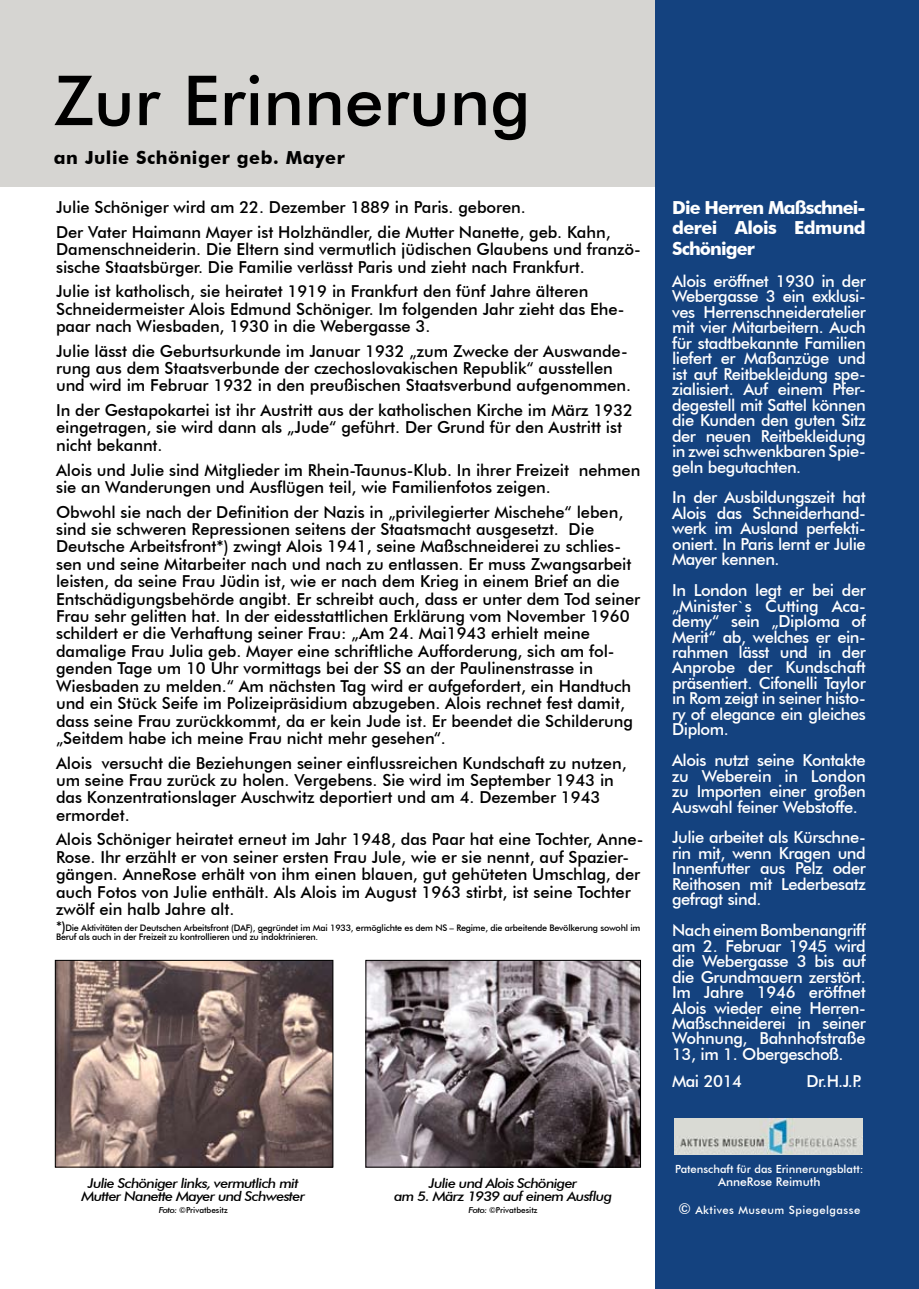
<style>
.page{position:relative;width:919px;height:1289px;background:#fff}
.page>*{position:absolute;margin:0;border:0;box-sizing:border-box;transform-origin:0 0}
.t1{font:500 69px "Futura BT";color:#000}
.t2{font:700 18px/20.7px "Futura BT";letter-spacing:-.05em;color:#fff;text-align:justify}
.t3{font:700 18px "Futura BT";letter-spacing:.025em;color:#000}
.t4{font:500 16.5px/17.4px "Futura BT";letter-spacing:-.005em;color:#000}
.t5{font:500 16.5px/15.5px "Futura BT";letter-spacing:-.03em;color:#fff;text-align:justify}
.t6{font:italic 500 13.5px/13.5px "Futura BT";letter-spacing:-.05em;color:#000;text-align:center;scale:1.1 1}
.t7{font:500 12px "Futura BT";color:#fff}
.t8{font:500 11.25px "Futura BT";color:#fff}
.t9{font:500 11.25px "Futura BT";letter-spacing:.04em;color:#fff}
.t10{font:500 9px/9px "Futura BT";letter-spacing:-.025em;color:#000}
.t11{font:500 8.25px "Futura BT";color:#000}
.s1{font-size:13.5px}
.s2{font-style:italic}
.s3{font-size:15px}
</style>
<div class="page">
<div style="left:0;top:0;width:676px;height:186px;background:#d6d5d2"></div>
<div style="left:655px;top:0;width:263px;height:1288px;background:#14427f"></div>
<img style="left:674px;top:1118px;width:188px;height:36px">
<img style="left:57px;top:962px;width:274px;height:203px">
<div style="left:55px;top:960px;width:278px;height:207px;border:1px solid #000"></div>
<img style="left:367px;top:962px;width:271px;height:203px">
<div style="left:365px;top:960px;width:275px;height:207px;border:1px solid #000"></div>
<h1 class="t1" style="left:54px;top:59px;width:478px">Zur Erinnerung</h1>
<p class="t3" style="left:54px;top:146px;width:292px">an Julie Schöniger geb. Mayer</p>
<p class="t4" style="left:56px;top:195px;width:556px;line-height:24.6px">Julie Schöniger wird am 22. Dezember 1889 in Paris. geboren.<br>Der Vater Haimann Mayer ist Holzhändler, die Mutter Nanette, geb. Kahn,</p>
<p class="t4" style="left:56px;top:240px;width:586px">Damenschneiderin. Die Eltern sind vermutlich jüdischen Glaubens und franzö&shy;sische Staatsbürger. Die Familie verlässt Paris und zieht nach Frankfurt.</p>
<p class="t4" style="left:56px;top:282px;width:570px">Julie ist katholisch, sie heiratet 1919 in Frankfurt den fünf Jahre älteren<br>Schneidermeister Alois Edmund Schöniger. Im folgenden Jahr zieht das Ehe&shy;paar nach Wiesbaden, 1930 in die Webergasse 3.</p>
<p class="t4" style="left:56px;top:342px;width:576px">Julie lässt die Geburtsurkunde im Januar 1932 „zum Zwecke der Auswande&shy;rung aus dem Staatsverbunde der czechoslovakischen Republik“ ausstellen und wird im Februar 1932 in den preußischen Staatsverbund aufgenommen.</p>
<p class="t4" style="left:56px;top:401px;width:578px">In der Gestapokartei ist ihr Austritt aus der katholischen Kirche im März 1932 eingetragen, sie wird dann als „Jude“ geführt. Der Grund für den Austritt ist nicht bekannt.</p>
<p class="t4" style="left:56px;top:461px;width:586px">Alois und Julie sind Mitglieder im Rhein-Taunus-Klub. In ihrer Freizeit nehmen sie an Wanderungen und Ausflügen teil, wie Familienfotos zeigen.</p>
<p class="t4" style="left:56px;top:503px;width:585px">Obwohl sie nach der Definition der Nazis in „privilegierter Mischehe“ leben, sind sie schweren Repressionen seitens der Staatsmacht ausgesetzt. Die Deutsche Arbeitsfront*) zwingt Alois 1941, seine Maßschneiderei zu schlies&shy;sen und seine Mitarbeiter nach und nach zu entlassen. Er muss Zwangsarbeit leisten, da seine Frau Jüdin ist, wie er nach dem Krieg in einem Brief an die Entschädigungsbehörde angibt. Er schreibt auch, dass er unter dem Tod seiner Frau sehr gelitten hat. In der eidesstattlichen Erklärung vom November 1960 schildert er die Verhaftung seiner Frau: „Am 24. Mai1943 erhielt meine damalige Frau Julia geb. Mayer eine schriftliche Aufforderung, sich am fol&shy;genden Tage um 10 Uhr vormittags bei der SS an der Paulinenstrasse in Wiesbaden zu melden.“ Am nächsten Tag wird er aufgefordert, ein Handtuch und ein Stück Seife im Polizeipräsidium abzugeben. Alois rechnet fest damit, dass seine Frau zurückkommt, da er kein Jude ist. Er beendet die Schilderung „Seitdem habe ich meine Frau nicht mehr gesehen“.</p>
<p class="t4" style="left:56px;top:753px;width:572px">Alois versucht die Beziehungen seiner einflussreichen Kundschaft zu nutzen, um seine Frau zurück zu holen. Vergebens. Sie wird im September 1943 in das Konzentrationslager Auschwitz deportiert und am 4. Dezember 1943 ermordet.</p>
<p class="t4" style="left:56px;top:830px;width:588px">Alois Schöniger heiratet erneut im Jahr 1948, das Paar hat eine Tochter, Anne-Rose. Ihr erzählt er von seiner ersten Frau Jule, wie er sie nennt, auf Spazier&shy;gängen. AnneRose erhält von ihm einen blauen, gut gehüteten Umschlag, der auch Fotos von Julie enthält. Als Alois im August 1963 stirbt, ist seine Tochter zwölf ein halb Jahre alt.</p>
<p class="t10" style="left:56px;top:923px;width:586px"><span class="s1">*)</span>Die Aktivitäten der Deutschen Arbeitsfront (DAF), gegründet im Mai 1933, ermöglichte es dem NS – Regime, die arbeitende Bevölkerung sowohl im<br>Beruf als auch in der Freizeit zu kontrollieren und zu indoktrinieren.</p>
<p class="t2" style="left:672px;top:197px;width:195px">Die Herren Maßschnei&shy;derei Alois Edmund Schöniger</p>
<p class="t5" style="left:672px;top:273px;width:195px">Alois eröffnet 1930 in der Webergasse 3 ein exklusi&shy;ves Herrenschneideratelier mit vier Mitarbeitern. Auch für stadtbekannte Familien liefert er Maßanzüge und ist auf Reitbekleidung spe&shy;zialisiert. Auf einem Pfer&shy;degestell mit Sattel können die Kunden den guten Sitz der neuen Reitbekleidung in zwei schwenkbaren Spie&shy;geln begutachten.</p>
<p class="t5" style="left:672px;top:489px;width:195px">In der Ausbildungszeit hat Alois das Schneiderhand&shy;werk im Ausland perfekti&shy;oniert. In Paris lernt er Julie Mayer kennen.</p>
<p class="t5" style="left:672px;top:582px;width:195px">In London legt er bei der „Minister`s Cutting Aca&shy;demy“ sein „Diploma of Merit“ ab, welches er ein&shy;rahmen lässt und in der Anprobe der Kundschaft präsentiert. Cifonelli Taylor in Rom zeigt in seiner histo&shy;ry of elegance ein gleiches Diplom.</p>
<p class="t5" style="left:672px;top:752px;width:195px">Alois nutzt seine Kontakte zu Weberein in London zu Importen einer großen Auswahl feiner Webstoffe.</p>
<p class="t5" style="left:672px;top:829px;width:195px">Julie arbeitet als Kürschne&shy;rin mit, wenn Kragen und Innenfutter aus Pelz oder Reithosen mit Lederbesatz gefragt sind.</p>
<p class="t5" style="left:672px;top:922px;width:195px">Nach einem Bombenangriff am 2. Februar 1945 wird die Webergasse 3 bis auf die Grundmauern zerstört.<br>Im Jahre 1946 eröffnet Alois wieder eine Herren-Maßschneiderei in seiner Wohnung, Bahnhofstraße 13, im 1. Obergeschoß.</p>
<p class="t5" style="left:672px;top:1073px;width:72px">Mai 2014</p>
<p class="t5" style="left:806px;top:1073px;width:57px">Dr.H.J.P.</p>
<p class="t6" style="left:81px;top:1175px;width:205px">Julie Schöniger links, vermutlich mit<br>Mutter Nanette Mayer und Schwester</p>
<p class="t11" style="left:159px;top:1205px;width:71px"><span class="s2">Foto:</span> ©Privatbesitz</p>
<p class="t6" style="left:394px;top:1175px;width:200px">Julie und Alois Schöniger<br>am 5. März 1939 auf einem Ausflug</p>
<p class="t11" style="left:468px;top:1205px;width:71px"><span class="s2">Foto:</span> ©Privatbesitz</p>
<p class="t8" style="left:675px;top:1161px;width:190px">Patenschaft für das Erinnerungsblatt:</p>
<p class="t7" style="left:718px;top:1174px;width:104px">AnneRose Reimuth</p>
<p class="t9" style="left:678px;top:1203px;width:183px"><span class="s3">©</span> Aktives Museum Spiegelgasse</p>
</div>
